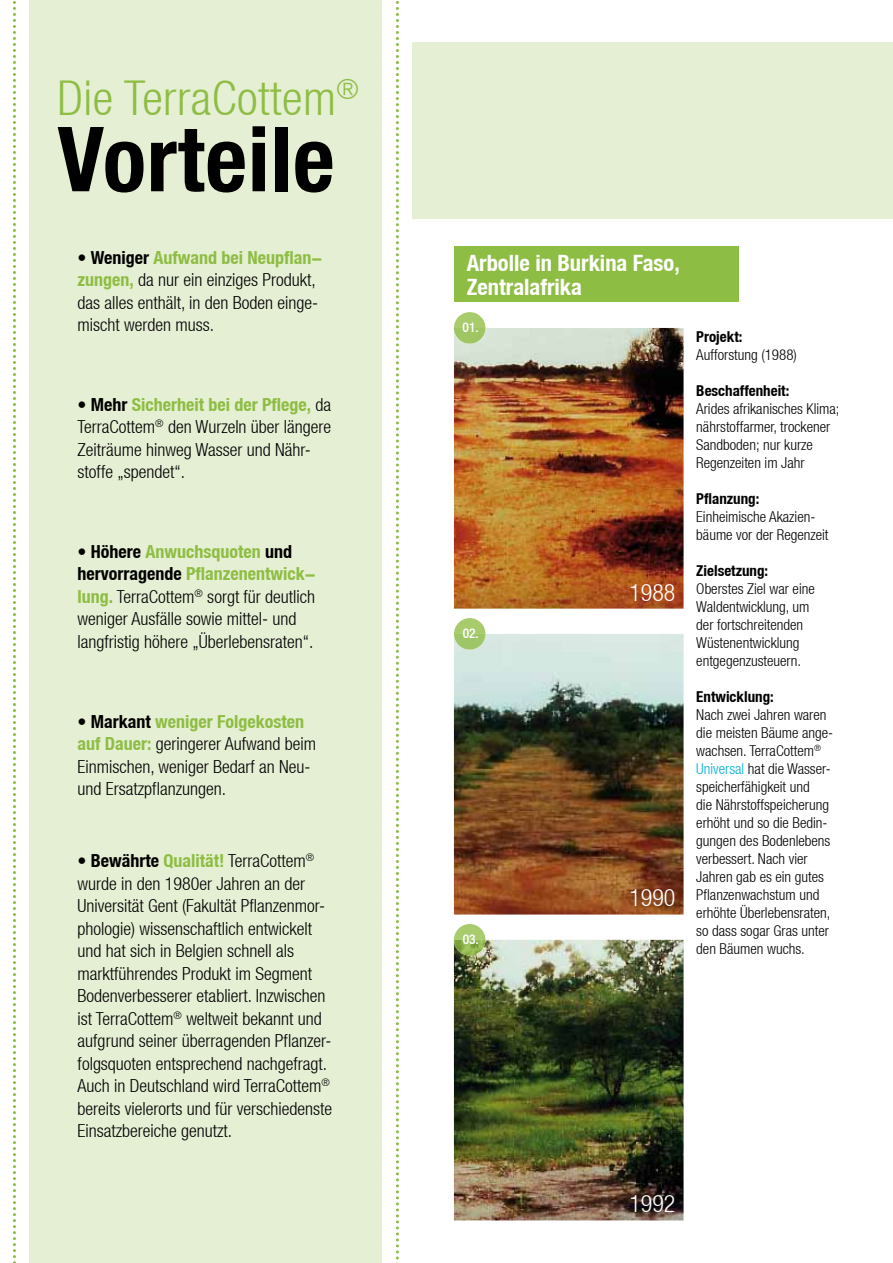
<style>
.page{position:relative;width:893px;height:1263px;background:#fff}
.page>*{position:absolute;margin:0;border:0;box-sizing:border-box;transform-origin:0 0}
.t1{font:700 condensed 90px "Helvetica Neue LT";letter-spacing:.01em;color:#000}
.t2{font:300 condensed 48px "Helvetica Neue LT";letter-spacing:.01em;color:#8ebd43}
.t3{font:300 condensed 24px "Helvetica Neue LT";color:#fff}
.t4{font:700 condensed 22.5px/24px "Helvetica Neue LT";color:#fff}
.t5{font:300 condensed 18px/22.5px "Helvetica Neue LT";color:#000}
.t6{font:300 condensed 15px/18px "Helvetica Neue LT";color:#000}
.t7{font:700 condensed 15px "Helvetica Neue LT";color:#000}
.t8{font:500 condensed 13.5px "Helvetica Neue LT";color:#fff}
.s1{font-weight:700}
.s2{font-weight:700;color:#8ebd43}
.s3{color:#00b0d9}
</style>
<div class="page">
<div style="left:412px;top:43px;width:481px;height:176px;background:#e5efd3"></div>
<div style="left:29px;top:0;width:353px;height:1263px;background:#e5efd3"></div>
<div style="left:454px;top:247px;width:285px;height:55px;background:#8ebd43"></div>
<svg style="left:396px;top:1px;width:3px;height:1262px"></svg>
<svg style="left:13px;top:1px;width:3px;height:1262px"></svg>
<img style="left:454px;top:328px;width:230px;height:281px">
<img style="left:454px;top:634px;width:230px;height:280px">
<img style="left:454px;top:940px;width:230px;height:280px">
<svg style="left:454px;top:312px;width:31px;height:16px"></svg>
<img style="left:454px;top:328px;width:31px;height:16px">
<svg style="left:454px;top:618px;width:31px;height:16px"></svg>
<img style="left:454px;top:634px;width:31px;height:16px">
<svg style="left:454px;top:924px;width:31px;height:16px"></svg>
<img style="left:454px;top:940px;width:31px;height:15px">
<h2 class="t2" style="left:57px;top:70px;width:303px">Die TerraCottem<sup>®</sup></h2>
<h1 class="t1" style="left:57px;top:105px;width:279px">Vorteile</h1>
<p class="t5" style="left:78px;top:246px;width:246px">• <span class="s1">Weniger</span> <span class="s2">Aufwand bei Neupflan&shy;zungen,</span> da nur ein einziges Produkt, das alles enthält, in den Boden einge&shy;mischt werden muss.</p>
<p class="t5" style="left:78px;top:393px;width:255px">• <span class="s1">Mehr</span> <span class="s2">Sicherheit bei der Pflege,</span> da<br>TerraCottem<sup>®</sup> den Wurzeln über längere<br>Zeiträume hinweg Wasser und Nähr&shy;stoffe „spendet“.</p>
<p class="t5" style="left:78px;top:540px;width:240px">• <span class="s1">Höhere</span> <span class="s2">Anwuchsquoten</span> <span class="s1">und hervorragende</span> <span class="s2">Pflanzenentwick&shy;lung.</span> TerraCottem<sup>®</sup> sorgt für deutlich weniger Ausfälle sowie mittel- und langfristig höhere „Überlebensraten“.</p>
<p class="t5" style="left:78px;top:710px;width:240px">• <span class="s1">Markant</span> <span class="s2">weniger Folgekosten auf Dauer:</span> geringerer Aufwand beim<br>Einmischen, weniger Bedarf an Neu&shy;und Ersatzpflanzungen.</p>
<p class="t5" style="left:78px;top:849px;width:256px">• <span class="s1">Bewährte</span> <span class="s2">Qualität!</span> TerraCottem<sup>® </sup>wurde in den 1980er Jahren an der Universität Gent (Fakultät Pflanzenmor&shy;phologie) wissenschaftlich entwickelt und hat sich in Belgien schnell als marktführendes Produkt im Segment Bodenverbesserer etabliert. Inzwischen ist TerraCottem<sup>®</sup> weltweit bekannt und aufgrund seiner überragenden Pflanzer&shy;folgsquoten entsprechend nachgefragt.<br>Auch in Deutschland wird TerraCottem<sup>® </sup>bereits vielerorts und für verschiedenste Einsatzbereiche genutzt.</p>
<p class="t4" style="left:467px;top:251px;width:215px">Arbolle in Burkina Faso,<br>Zentralafrika</p>
<p class="t8" style="left:463px;top:319px;width:18px">01.</p>
<p class="t8" style="left:463px;top:625px;width:18px">02.</p>
<p class="t8" style="left:463px;top:931px;width:18px">03.</p>
<h3 class="t3" style="left:629px;top:578px;width:48px">1988</h3>
<h3 class="t3" style="left:629px;top:884px;width:48px">1990</h3>
<p class="t7" style="left:696px;top:328px;width:48px">Projekt:</p>
<p class="t6" style="left:696px;top:346px;width:102px">Aufforstung (1988)</p>
<p class="t7" style="left:696px;top:382px;width:95px">Beschaffenheit:</p>
<p class="t6" style="left:696px;top:400px;width:145px">Arides afrikanisches Klima; nährstoffarmer, trockener<br>Sandboden; nur kurze<br>Regenzeiten im Jahr</p>
<p class="t7" style="left:696px;top:490px;width:65px">Pflanzung:</p>
<p class="t6" style="left:696px;top:508px;width:134px">Einheimische Akazien&shy;bäume vor der Regenzeit</p>
<p class="t7" style="left:696px;top:562px;width:73px">Zielsetzung:</p>
<p class="t6" style="left:696px;top:580px;width:120px">Oberstes Ziel war eine<br>Waldentwicklung, um der fortschreitenden<br>Wüstenentwicklung entgegenzusteuern.</p>
<p class="t7" style="left:696px;top:688px;width:79px">Entwicklung:</p>
<p class="t6" style="left:696px;top:706px;width:138px">Nach zwei Jahren waren die meisten Bäume ange&shy;wachsen. TerraCottem<sup>®<br></sup><span class="s3">Universal</span> hat die Wasser&shy;speicherfähigkeit und<br>die Nährstoffspeicherung erhöht und so die Bedin&shy;gungen des Bodenlebens verbessert. Nach vier<br>Jahren gab es ein gutes<br>Pflanzenwachstum und erhöhte Überlebensraten, so dass sogar Gras unter den Bäumen wuchs.</p>
<h3 class="t3" style="left:629px;top:1189px;width:48px">1992</h3>
</div>
